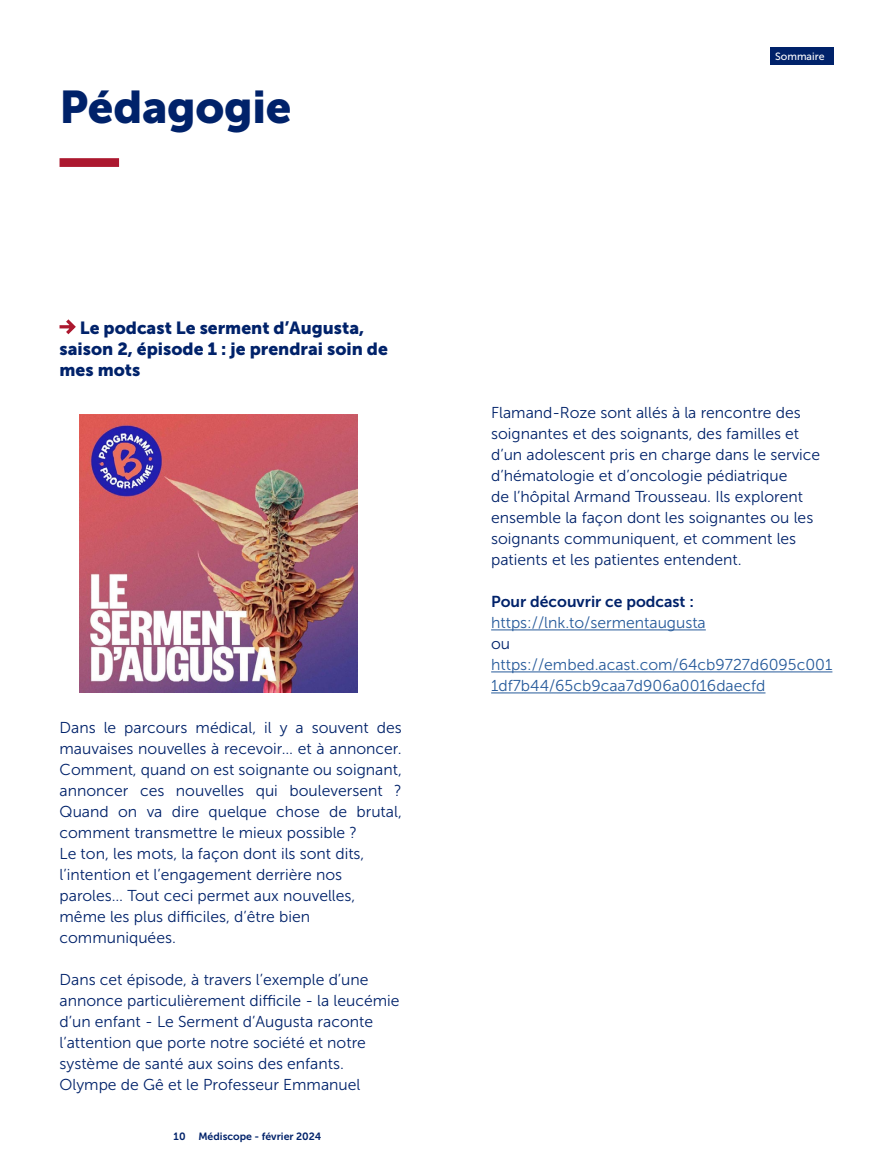
<style>
.page{position:relative;width:893px;height:1171px;background:#fff}
.page>*{position:absolute;margin:0;border:0;box-sizing:border-box;transform-origin:0 0}
.Titre_section__2lign{font:45.5px "Museo Sans 900";letter-spacing:-.01em;color:#00226a}
.Grand_Titre{font:17.5px/21px "Museo Sans 900";color:#00226a}
.Med-_text_courant{font:15.75px/21px "Museo Sans 300";color:#00226a}
.Med-_text_courant-2{font:15.75px/21px "Museo Sans 300";color:#275b9b}
.Med-_text_courant-3{font:15.75px "Museo Sans 700";color:#00226a}
.t1{font:10.5px "Museo Sans 700";color:#00226a}
.t2{font:10.5px "Museo Sans 500";color:#fff}
</style>
<div class="page">
<div style="left:770px;top:47px;width:64px;height:18px;background:#00226a"></div>
<svg style="left:59px;top:319px;width:17px;height:16px"></svg>
<hr style="left:491px;top:629px;width:215px;height:1px;background:#275b9b">
<hr style="left:491px;top:671px;width:341px;height:1px;background:#275b9b">
<hr style="left:491px;top:692px;width:274px;height:1px;background:#275b9b">
<img style="left:79px;top:415px;width:278px;height:277px">
<div style="left:60px;top:158px;width:59px;height:9px;background:#ac182f"></div>
<p class="Titre_section__2lign" style="left:60px;top:82px;width:233px">Pédagogie</p>
<p class="Grand_Titre" style="left:60px;top:317px;width:330px;text-indent:20px">Le podcast Le serment d’Augusta, saison 2, épisode 1 : je prendrai soin de mes mots</p>
<p class="Med-_text_courant" style="left:60px;top:717px;width:344px;text-align:justify">Dans le parcours médical, il y a souvent des mauvaises nouvelles à recevoir… et à annoncer.<br>Comment, quand on est soignante ou soignant, annoncer ces nouvelles qui bouleversent ?<br>Quand on va dire quelque chose de brutal, comment transmettre le mieux possible ?</p>
<p class="Med-_text_courant" style="left:60px;top:843px;width:306px">Le ton, les mots, la façon dont ils sont dits, l’intention et l’engagement derrière nos paroles… Tout ceci permet aux nouvelles, même les plus difficiles, d’être bien communiquées.</p>
<p class="Med-_text_courant" style="left:60px;top:969px;width:342px">Dans cet épisode, à travers l’exemple d’une annonce particulièrement difficile - la leucémie d’un enfant - Le Serment d’Augusta raconte l’attention que porte notre société et notre système de santé aux soins des enfants.<br>Olympe de Gê et le Professeur Emmanuel</p>
<p class="t1" style="left:174px;top:1130px;width:149px">10 Médiscope - février 2024</p>
<p class="t2" style="left:775px;top:50px;width:51px">Sommaire</p>
<p class="Med-_text_courant" style="left:491px;top:402px;width:331px">Flamand-Roze sont allés à la rencontre des soignantes et des soignants, des familles et d’un adolescent pris en charge dans le service d’hématologie et d’oncologie pédiatrique<br>de l’hôpital Armand Trousseau. Ils explorent ensemble la façon dont les soignantes ou les soignants communiquent, et comment les patients et les patientes entendent.</p>
<p class="Med-_text_courant-3" style="left:491px;top:593px;width:204px">Pour découvrir ce podcast :</p>
<p class="Med-_text_courant-2" style="left:491px;top:612px;width:216px">https://lnk.to/sermentaugusta</p>
<p class="Med-_text_courant" style="left:491px;top:633px;width:21px">ou</p>
<p class="Med-_text_courant-2" style="left:491px;top:654px;width:343px">https://embed.acast.com/64cb9727d6095c001<br>1df7b44/65cb9caa7d906a0016daecfd</p>
</div>
